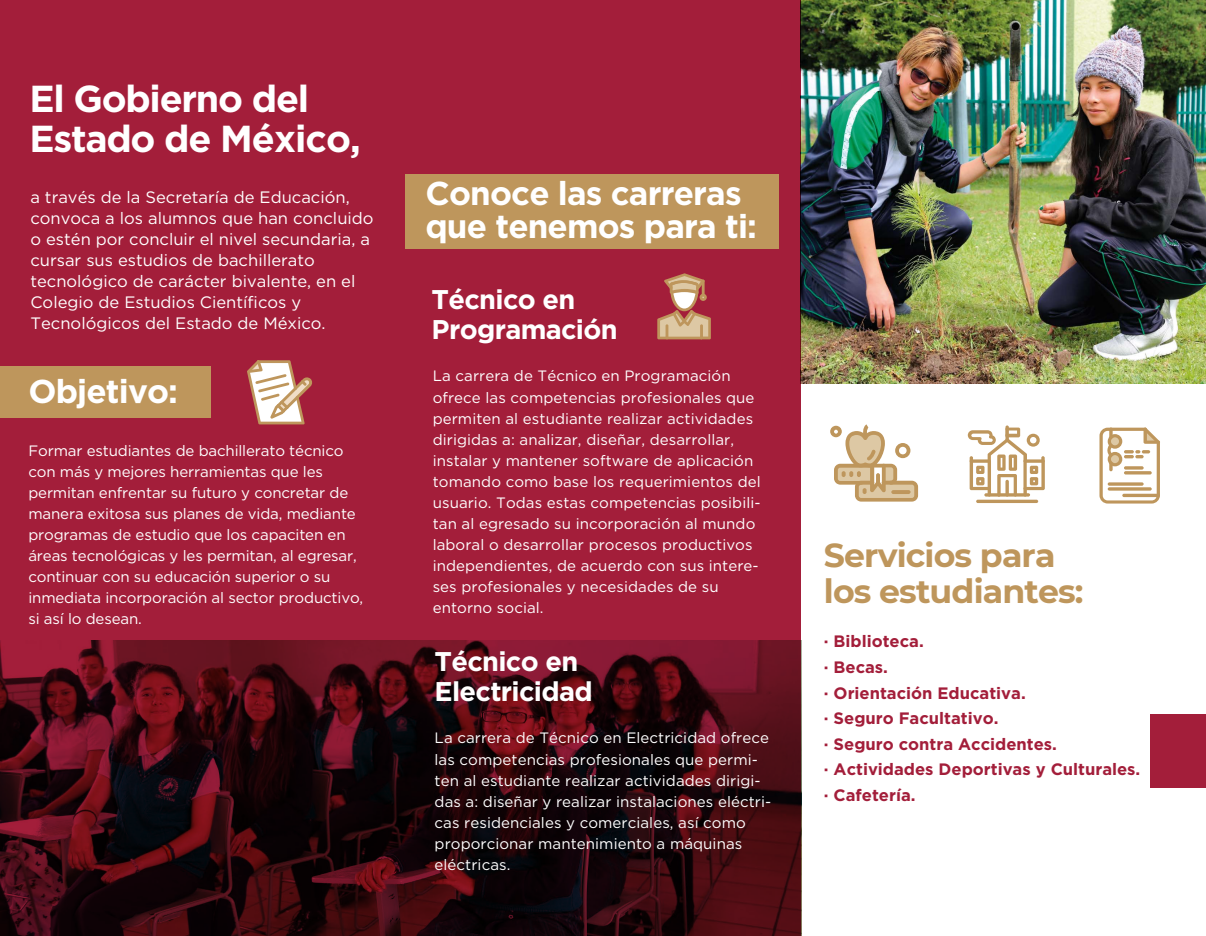
<style>
.page{position:relative;width:1206px;height:936px;background:#fff}
.page>*{position:absolute;margin:0;border:0;box-sizing:border-box;transform-origin:0 0}
.t1{font:700 37.5px/39.3px "Gotham";letter-spacing:-.035em;color:#fff}
.t2{font:700 33px/33px "Gotham";letter-spacing:-.025em;color:#fff}
.t3{font:700 33px/36px "Montserrat";letter-spacing:-.025em;color:#be965c}
.t4{font:700 27px/30px "Gotham";letter-spacing:-.025em;color:#fff}
.t5{font:16.5px/21px "Gotham";color:#fff}
.t6{font:700 16.5px/25.5px "Gotham";color:#a31e3a}
.t7{font:15px/21px "Gotham";letter-spacing:.005em;color:#fff}
</style>
<div class="page">
<img style="left:800px;top:0;width:405px;height:383px">
<div style="left:1150px;top:713px;width:55px;height:74px;background:#a31e3a"></div>
<div style="left:0;top:0;width:800px;height:935px;background:#a31e3a"></div>
<svg style="left:830px;top:424px;width:87px;height:77px"></svg>
<svg style="left:975px;top:499px;width:62px;height:4px"></svg>
<svg style="left:967px;top:425px;width:77px;height:71px"></svg>
<svg style="left:1099px;top:427px;width:60px;height:76px"></svg>
<svg style="left:247px;top:360px;width:65px;height:64px"></svg>
<svg style="left:657px;top:273px;width:53px;height:66px"></svg>
<div style="left:404px;top:174px;width:374px;height:74px;background:#be965c"></div>
<img style="left:0;top:640px;width:800px;height:295px">
<div style="left:0;top:366px;width:211px;height:51px;background:#be965c"></div>
<h1 class="t1" style="left:29px;top:79px;width:333px">El Gobierno del<br>Estado de México,</h1>
<p class="t5" style="left:30px;top:186px;width:344px">a través de la Secretaría de Educación, convoca a los alumnos que han concluido o estén por concluir el nivel secundaria, a cursar sus estudios de bachillerato tecnológico de carácter bivalente, en el Colegio de Estudios Científicos y Tecnológicos del Estado de México.</p>
<h2 class="t2" style="left:28px;top:374px;width:151px">Objetivo:</h2>
<p class="t7" style="left:28px;top:439px;width:336px">Formar estudiantes de bachillerato técnico con más y mejores herramientas que les permitan enfrentar su futuro y concretar de manera exitosa sus planes de vida, mediante programas de estudio que los capaciten en áreas tecnológicas y les permitan, al egresar, continuar con su educación superior o su inmediata incorporación al sector productivo, si así lo desean.</p>
<h2 class="t2" style="left:425px;top:176px;width:333px">Conoce las carreras que tenemos para ti:</h2>
<h3 class="t4" style="left:431px;top:284px;width:187px">Técnico en<br>Programación</h3>
<p class="t7" style="left:432px;top:365px;width:329px">La carrera de Técnico en Programación ofrece las competencias profesionales que permiten al estudiante realizar actividades dirigidas a: analizar, diseñar, desarrollar, instalar y mantener software de aplicación tomando como base los requerimientos del usuario. Todas estas competencias posibili&shy;tan al egresado su incorporación al mundo laboral o desarrollar procesos productivos independientes, de acuerdo con sus intere&shy;ses profesionales y necesidades de su entorno social.</p>
<h3 class="t4" style="left:434px;top:645px;width:159px">Técnico en<br>Electricidad</h3>
<p class="t7" style="left:434px;top:727px;width:338px">La carrera de Técnico en Electricidad ofrece las competencias profesionales que permi&shy;ten al estudiante realizar actividades dirigi&shy;das a: diseñar y realizar instalaciones eléctri&shy;cas residenciales y comerciales, así como proporcionar mantenimiento a máquinas eléctricas.</p>
<h2 class="t3" style="left:823px;top:535px;width:261px">Servicios para los estudiantes:</h2>
<p class="t6" style="left:823px;top:628px;width:318px">· Biblioteca.<br>· Becas.<br>· Orientación Educativa.<br>· Seguro Facultativo.<br>· Seguro contra Accidentes.<br>· Actividades Deportivas y Culturales. · Cafetería.</p>
</div>
